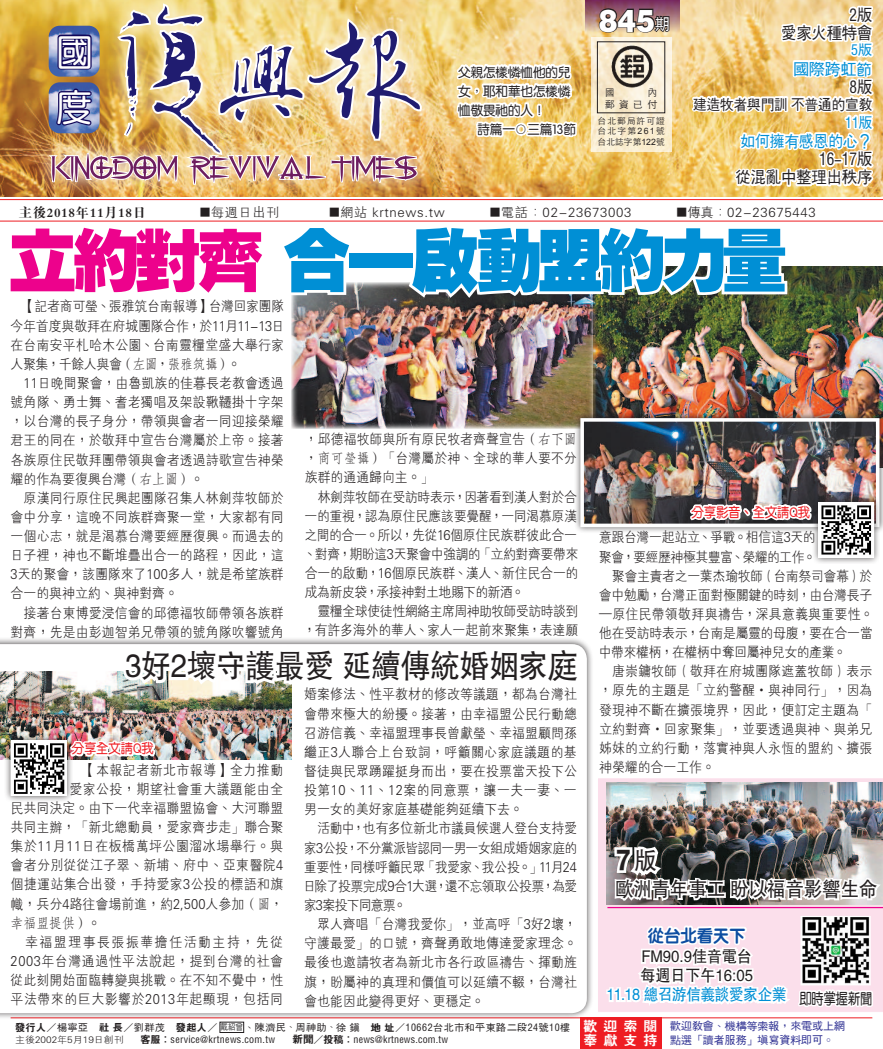
<style>
.page{position:relative;width:883px;height:1049px;background:#fff}
.page>*{position:absolute;margin:0;border:0;box-sizing:border-box;transform-origin:0 0}
.t1{font:67.5px "FZCCHB B51 0";letter-spacing:-.045em;color:#008fd5}
.t2{font:37.62px/55.4px "DF Yuan Std W5";color:#fff}
.t3{font:32.38px "FZHTB B51 0";color:#231f20;scale:.91 1}
.t4{font:31.25px "FZCCHB B51 0";color:#fff;scale:.9 1}
.t5{font:24.25px "FZHTB B51 0";color:#231f20;scale:.91 1}
.t6{font:20.25px "FZHTB B51 0";color:#231f20;scale:.91 1}
.t7{font:17.5px "FZY4 B B51 0";color:#0d4da1;scale:.93 1}
.t8{font:16.88px/18.1px "FZPHB B51 0";color:#231f20;text-align:right;scale:.9 1}
.t9{font:16.25px "FZHTB B51 0";letter-spacing:-.02em;color:#008fd5;scale:.9 1}
.t10{font:16.25px "FZHTB B51 0";color:#231f20;scale:.93 1}
.t11{font:16.25px "FZPHB B51 0";color:#008fd5;scale:.9 1}
.t12{font:16.25px "FZPHB B51 0";color:#008fd5}
.t13{font:15px "FZPHB B51 0";color:#231f20;scale:.9 1}
.t14{font:15px "FZPHB B51 0";color:#008fd5;scale:.9 1}
.t15{font:14.5px "FZPHB B51 0";color:#008fd5}
.t16{font:14.12px/19.1px "FZXH1 B B51 0";letter-spacing:.01em;color:#231f20;scale:.91 1}
.t17{font:14.12px/19.1px "FZXH1 B B51 0";letter-spacing:-.02em;color:#231f20;scale:.91 1}
.t18{font:14.12px/19.1px "FZXH1 B B51 0";letter-spacing:.03em;color:#231f20;text-align:right;scale:.91 1}
.t19{font:14.12px "FZFSB B51 0";color:#231f20;scale:.91 1}
.t20{font:13.75px/14.4px "FZH4 B B51 0";letter-spacing:.445em;color:#fff}
.t21{font:13.5px "FZY3 B B51 0";color:#ee1d23;scale:.91 1}
.t22{font:13.25px "FZXH1 B B51 0";letter-spacing:.05em;color:#231f20}
.t23{font:13.25px "FZDBSB B51 0";letter-spacing:.05em;color:#231f20}
.t24{font:13.12px/19.1px "FZY3 B B51 0";color:#231f20;text-align:justify;scale:.95 1}
.t25{font:11.25px/13.5px "FZPHB B51 0";color:#2e3092}
.t26{font:10px "FZPHB B51 0";letter-spacing:.04em;color:#231f20}
.t27{font:10px "FZPHB B51 0";letter-spacing:.02em;color:#231f20}
.t28{font:500 10px/12px "Lin Gothic";color:#231f20;text-align:right}
.t29{font:9.38px "FZXH1 B B51 0";color:#231f20;scale:1.07 1}
.t30{font:500 8.75px/10.5px "Lin Gothic";letter-spacing:.115em;color:#231f20;text-align:justify}
.s1{font-family:"FZPHB B51 0";font-size:16.25px}
.s2{font-family:"Arial";font-weight:400}
.s3{font-size:11.38px}
.s4{color:#ed028c}
.s5{font-family:"FZFSB B51 0"}
.s6{font-family:"FZXH1 B B51 0"}
.s7{font-family:"FZH4 B B51 0"}
.s8{font-size:8.88px;color:#3e3e3f}
.s9{font-size:8.75px}
.s10{font-family:"FZH4 B B51 0";font-size:10.62px}
</style>
<div class="page">
<img style="left:0;top:0;width:882px;height:197px">
<svg style="left:670px;top:0;width:9px;height:35px"></svg>
<img style="left:428px;top:0;width:17px;height:179px">
<img style="left:25px;top:129px;width:416px;height:68px">
<img style="left:46px;top:0;width:382px;height:197px">
<div style="left:590px;top:37px;width:81px;height:114px;background:#fbefd2"></div>
<hr style="left:0;top:221px;width:882px;height:1px;background:#ee1d23">
<hr style="left:11px;top:1017px;width:861px;height:1px;background:#ee1d23">
<div style="left:579px;top:1018px;width:82px;height:31px;background:#ee1d23"></div>
<hr style="left:0;top:199px;width:882px;height:1px;background:#ee1d23">
<div style="left:0;top:637px;width:593px;height:383px;background:#231f20;opacity:.75"></div>
<svg style="left:0;top:644px;width:586px;height:369px"></svg>
<svg style="left:687px;top:3px;width:191px;height:187px"></svg>
<img style="left:596px;top:267px;width:286px;height:144px">
<img style="left:292px;top:283px;width:304px;height:146px">
<svg style="left:1px;top:220px;width:268px;height:2px"></svg>
<svg style="left:276px;top:220px;width:80px;height:78px"></svg>
<svg style="left:405px;top:220px;width:385px;height:82px"></svg>
<svg style="left:598px;top:778px;width:284px;height:234px;background:#faddea"></svg>
<img style="left:0;top:671px;width:286px;height:88px">
<img style="left:121px;top:637px;width:343px;height:70px">
<svg style="left:286px;top:643px;width:209px;height:286px"></svg>
<svg style="left:480px;top:644px;width:109px;height:130px"></svg>
<div style="left:573px;top:411px;width:309px;height:123px;background:#231f20;opacity:.75"></div>
<img style="left:585px;top:423px;width:289px;height:99px">
<div style="left:580px;top:418px;width:299px;height:109px;border:4px solid #fff"></div>
<svg style="left:453px;top:0;width:217px;height:140px"></svg>
<div style="left:811px;top:495px;width:69px;height:69px;background:#231f20;opacity:.75"></div>
<img style="left:820px;top:504px;width:51px;height:51px">
<svg style="left:687px;top:502px;width:56px;height:20px"></svg>
<div style="left:742px;top:508px;width:8px;height:8px;border:4px solid #fff"></div>
<svg style="left:749px;top:501px;width:64px;height:22px"></svg>
<div style="left:4px;top:733px;width:69px;height:69px;background:#231f20;opacity:.75"></div>
<img style="left:13px;top:742px;width:51px;height:52px">
<div style="left:11px;top:740px;width:55px;height:56px;border:1px solid #fff"></div>
<svg style="left:68px;top:738px;width:89px;height:21px"></svg>
<svg style="left:604px;top:923px;width:270px;height:126px"></svg>
<img style="left:802px;top:918px;width:66px;height:65px">
<div style="left:800px;top:916px;width:70px;height:69px;border:1px solid #fff"></div>
<hr style="left:607px;top:907px;width:275px;height:1px;background:#ed028c">
<img style="left:606px;top:782px;width:276px;height:122px">
<img style="left:611px;top:843px;width:271px;height:63px">
<h2 class="t2" style="left:56px;top:24px;width:55px">國度</h2>
<p class="t24" style="left:458px;top:63px;width:120px">父親怎樣憐恤他的兒女，耶和華也怎樣憐恤敬畏祂的人！</p>
<p class="t24" style="left:477px;top:120px;width:105px">詩篇一○三篇13節</p>
<h3 class="t4" style="left:598px;top:2px;width:80px">845<span class="s1">期</span></h3>
<p class="t28" style="left:604px;top:85px;width:54px">內<br>郵資已付</p>
<p class="t30" style="left:597px;top:115px;width:69px">台北郵局許可證台北字第<span class="s2">261</span>號台北誌字第<span class="s2">122</span>號</p>
<p class="t28" style="left:604px;top:85px;width:11px">國</p>
<p class="t8" style="left:781px;top:6px;width:103px">2版<br>愛家火種特會</p>
<p class="t15" style="left:851px;top:41px;width:23px">5版</p>
<p class="t12" style="left:793px;top:59px;width:80px">國際跨虹節</p>
<p class="t8" style="left:849px;top:78px;width:27px">8版</p>
<p class="t13" style="left:693px;top:95px;width:200px">建造牧者與門訓 不普通的宣教</p>
<p class="t14" style="left:845px;top:113px;width:31px">11版</p>
<p class="t11" style="left:740px;top:131px;width:148px">如何擁有感恩的心？</p>
<p class="t8" style="left:735px;top:150px;width:153px">16-17版<br>從混亂中整理出秩序</p>
<p class="t23" style="left:19px;top:205px;width:129px">主後2018年11月18日</p>
<p class="t22" style="left:199px;top:205px;width:82px"><span class="s3">■</span>每週日出刊</p>
<p class="t22" style="left:328px;top:205px;width:118px"><span class="s3">■</span>網站 krtnews.tw</p>
<p class="t22" style="left:489px;top:205px;width:143px"><span class="s3">■</span>電話：02-23673003</p>
<p class="t22" style="left:675px;top:205px;width:141px"><span class="s3">■</span>傳真：02-23675443</p>
<h1 class="t1" style="left:9px;top:219px;width:780px"><span class="s4">立約對齊</span>合一啟動盟約力量</h1>
<p class="t16" style="left:10px;top:297px;width:302px">　【記者商可瑩、張雅筑台南報導】台灣回家團隊今年首度與敬拜在府城團隊合作，於11月11-13日在台南安平札哈木公園、台南靈糧堂盛大舉行家人聚集，千餘人與會<span class="s5">（左圖，張雅筑攝）</span>。<br>　11日晚間聚會，由魯凱族的佳暮長老教會透過號角隊、勇士舞、耆老獨唱及架設鞦韆掛十字架，以台灣的長子身分，帶領與會者一同迎接榮耀君王的同在，於敬拜中宣告台灣屬於上帝。接著各族原住民敬拜團帶領與會者透過詩歌宣告神榮耀的作為要復興台灣<span class="s5">（右上圖）</span>。<br>　原漢同行原住民興起團隊召集人林劍萍牧師於會中分享，這晚不同族群齊聚一堂，大家都有同一個心志，就是渴慕台灣要經歷復興。而過去的日子裡，神也不斷堆疊出合一的路程，因此，這<br>3天的聚會，該團隊來了100多人，就是希望族群合一的與神立約、與神對齊。<br>　接著台東博愛浸信會的邱德福牧師帶領各族群對齊，先是由彭迦智弟兄帶領的號角隊吹響號角</p>
<p class="t17" style="left:303px;top:430px;width:304px">，邱德福牧師與所有原民牧者齊聲宣告<span class="s5">（右下圖，商可瑩攝）</span>「台灣屬於神、全球的華人要不分族群的通通歸向主。」<br>　林劍萍牧師在受訪時表示，因著看到漢人對於合一的重視，認為原住民應該要覺醒，一同渴慕原漢之間的合一。所以，先從16個原住民族群彼此合一、對齊，期盼這3天聚會中強調的「立約對齊要帶來合一的啟動，16個原民族群、漢人、新住民合一的成為新皮袋，承接神對土地賜下的新酒。<br>　靈糧全球使徒性網絡主席周神助牧師受訪時談到，有許多海外的華人、家人一起前來聚集，表達願</p>
<h3 class="t3" style="left:125px;top:643px;width:499px">3好2壞守護最愛 延續傳統婚姻家庭</h3>
<p class="t21" style="left:72px;top:741px;width:91px">分享全文請Q我</p>
<p class="t18" style="left:11px;top:760px;width:301px">　【本報記者新北市報導】全力推動<br>愛家公投，期望社會重大議題能由全<br>民共同決定。由下一代幸福聯盟協會、大河聯盟共同主辦，「新北總動員，愛家齊步走」聯合聚集於11月11日在板橋萬坪公園溜冰場舉行。與會者分別從從江子翠、新埔、府中、亞東醫院4個捷運站集合出發，手持愛家3公投的標語和旗幟，兵分4路往會場前進，約2,500人參加<span class="s5">（圖，</span></p>
<p class="t19" style="left:11px;top:912px;width:100px">幸福盟提供）<span class="s6">。</span></p>
<p class="t16" style="left:11px;top:932px;width:301px;text-align:justify">　幸福盟理事長張振華擔任活動主持，先從2003年台灣通過性平法說起，提到台灣的社會從此刻開始面臨轉變與挑戰。在不知不覺中，性平法帶來的巨大影響於2013年起顯現，包括同</p>
<p class="t16" style="left:303px;top:685px;width:303px">婚案修法、性平教材的修改等議題，都為台灣社會帶來極大的紛擾。接著，由幸福盟公民行動總召游信義、幸福盟理事長曾獻瑩、幸福盟顧問孫繼正3人聯合上台致詞，呼籲關心家庭議題的基督徒與民眾踴躍挺身而出，要在投票當天投下公投第10、11、12案的同意票，讓一夫一妻、一男一女的美好家庭基礎能夠延續下去。<br>　活動中，也有多位新北市議員候選人登台支持愛家3公投，不分黨派皆認同一男一女組成婚姻家庭的重要性，同樣呼籲民眾「我愛家、我公投。」11月24日除了投票完成9合1大選，還不忘領取公投票，為愛家3案投下同意票。<br>　眾人齊唱「台灣我愛你」，並高呼「3好2壞，守護最愛」的口號，齊聲勇敢地傳達愛家理念。最後也邀請牧者為新北市各行政區禱告、揮動旌旗，盼屬神的真理和價值可以延續不輟，台灣社會也能因此變得更好、更穩定。</p>
<p class="t21" style="left:691px;top:505px;width:132px">分享影音、全文請Q我</p>
<p class="t16" style="left:598px;top:528px;width:303px">意跟台灣一起站立、爭戰。相信這3天的<br>聚會，要經歷神極其豐富、榮耀的工作。<br>　聚會主責者之一葉杰瑜牧師（台南祭司會幕）於會中勉勵，台灣正面對極關鍵的時刻，由台灣長子─原住民帶領敬拜與禱告，深具意義與重要性。他在受訪時表示，台南是屬靈的母腹，要在合一當中帶來權柄，在權柄中奪回屬神兒女的產業。<br>　唐崇鏞牧師（敬拜在府城團隊遮蓋牧師）表示，原先的主題是「立約警醒‧與神同行」，因為發現神不斷在擴張境界，因此，便訂定主題為「立約對齊‧回家聚集」，並要透過與神、與弟兄姊妹的立約行動，落實神與人永恆的盟約、擴張神榮耀的合一工作。</p>
<h3 class="t5" style="left:612px;top:843px;width:50px">７版</h3>
<h3 class="t6" style="left:615px;top:875px;width:290px">歐洲青年事工 盼以福音影響生命</h3>
<p class="t7" style="left:647px;top:925px;width:106px">從台北看天下</p>
<p class="t10" style="left:641px;top:945px;width:120px">FM90.9佳音電台</p>
<p class="t10" style="left:640px;top:964px;width:122px">每週日下午16:05</p>
<p class="t9" style="left:606px;top:983px;width:296px">11.18 總召游信義談愛家企業 <sub>即時掌握新聞</sub></p>
<p class="t26" style="left:15px;top:1021px;width:556px"><span class="s7">發行人</span>／楊寧亞　<span class="s7">社 長</span>／劉群茂　<span class="s7">發起人</span>／ <span class="s8">戴紹曾</span>、陳濟民<span class="s9">、</span>周神助<span class="s9">、</span>徐 鎮　<span class="s7">地 址</span>／10662台北市和平東路二段24號10樓</p>
<p class="t29" style="left:15px;top:1034px;width:103px">主後2002年5月19日創刊</p>
<p class="t26" style="left:141px;top:1034px;width:136px"><span class="s7">客服：</span>service@krtnews.com.tw</p>
<p class="t27" style="left:292px;top:1034px;width:157px"><span class="s10">新聞</span><span class="s7">／投稿：</span>news@krtnews.com.tw</p>
<p class="t20" style="left:583px;top:1019px;width:76px">歡迎索閱奉獻支持</p>
<p class="t25" style="left:670px;top:1019px;width:176px">歡迎教會、機構等索報，來電或上網點選「讀者服務」填寫資料即可。</p>
</div>
